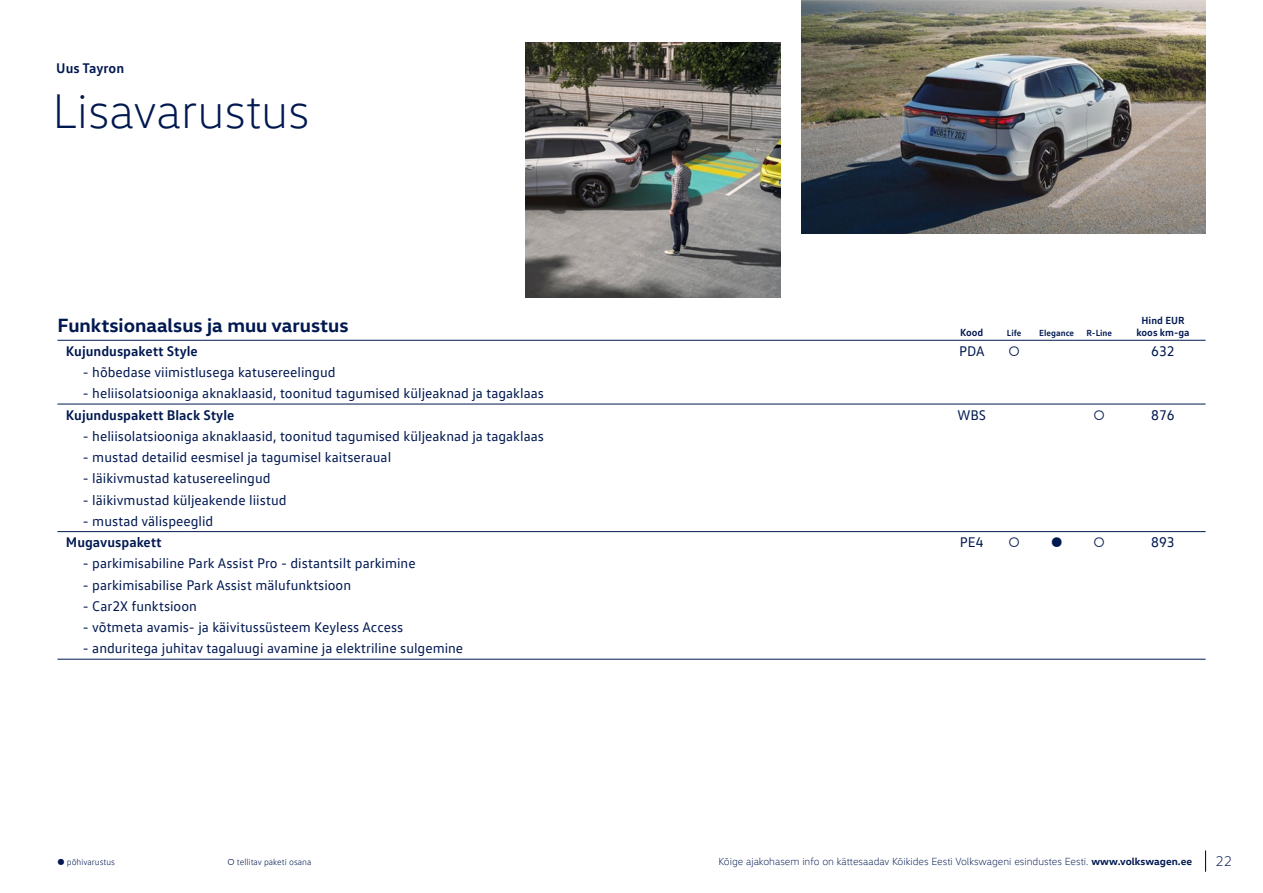
<style>
.page{position:relative;width:1263px;height:893px;background:#fff}
.page>*{position:absolute;margin:0;border:0;box-sizing:border-box;transform-origin:0 0}
.t1{font:300 49.5px "VW Head";color:#001850}
.t2{font:700 19.5px "VW Head";color:#001850}
.t3{font:14.25px "VW Text";color:#001850}
.t4{font:700 14.25px "VW Text";color:#001850}
.t5{font:300 14.25px "VW Head";color:#001850}
.t6{font:300 10.5px "VW Head";color:#001850}
.t7{font:700 10.5px "VW Text";color:#001850}
.t8{font:300 9px "VW Text";color:#001850}
.t9{font:700 9px "VW Text";color:#001850}
.s1{font-weight:700}
</style>
<div class="page">
<hr style="left:57px;top:340px;width:1148px;height:1px;background:#001850">
<hr style="left:57px;top:404px;width:1148px;height:1px;background:#001850">
<hr style="left:57px;top:531px;width:1148px;height:1px;background:#001850">
<hr style="left:57px;top:659px;width:1148px;height:1px;background:#001850">
<img style="left:525px;top:43px;width:255px;height:255px">
<img style="left:801px;top:0;width:404px;height:234px">
<svg style="left:1205px;top:850px;width:1px;height:22px"></svg>
<p class="t4" style="left:56px;top:59px;width:69px">Uus Tayron</p>
<h1 class="t1" style="left:53px;top:81px;width:259px">Lisavarustus</h1>
<p class="t7" style="left:1141px;top:313px;width:45px">Hind EUR</p>
<h2 class="t2" style="left:57px;top:313px;width:293px">Funktsionaalsus ja muu varustus</h2>
<p class="t7" style="left:960px;top:325px;width:25px">Kood</p>
<p class="t9" style="left:1007px;top:327px;width:16px">Life</p>
<p class="t9" style="left:1039px;top:327px;width:36px">Elegance</p>
<p class="t9" style="left:1086px;top:327px;width:27px">R-Line</p>
<p class="t7" style="left:1136px;top:325px;width:55px">koos km-ga</p>
<p class="t4" style="left:66px;top:341px;width:133px">Kujunduspakett Style</p>
<p class="t3" style="left:959px;top:342px;width:27px">PDA</p>
<p class="t3" style="left:1008px;top:342px;width:13px">○</p>
<p class="t3" style="left:1151px;top:342px;width:25px">632</p>
<p class="t3" style="left:83px;top:363px;width:254px">- hõbedase viimistlusega katusereelingud</p>
<p class="t3" style="left:83px;top:385px;width:462px">- heliisolatsiooniga aknaklaasid, toonitud tagumised küljeaknad ja tagaklaas</p>
<p class="t4" style="left:66px;top:405px;width:170px">Kujunduspakett Black Style</p>
<p class="t3" style="left:957px;top:406px;width:30px">WBS</p>
<p class="t3" style="left:1093px;top:406px;width:13px">○</p>
<p class="t3" style="left:1151px;top:406px;width:25px">876</p>
<p class="t3" style="left:83px;top:427px;width:462px">- heliisolatsiooniga aknaklaasid, toonitud tagumised küljeaknad ja tagaklaas</p>
<p class="t3" style="left:83px;top:448px;width:310px">- mustad detailid eesmisel ja tagumisel kaitseraual</p>
<p class="t3" style="left:83px;top:470px;width:189px">- läikivmustad katusereelingud</p>
<p class="t3" style="left:83px;top:491px;width:205px">- läikivmustad küljeakende liistud</p>
<p class="t3" style="left:83px;top:512px;width:132px">- mustad välispeeglid</p>
<p class="t4" style="left:66px;top:533px;width:97px">Mugavuspakett</p>
<p class="t3" style="left:960px;top:533px;width:25px">PE4</p>
<p class="t3" style="left:1008px;top:533px;width:55px">○ ●</p>
<p class="t3" style="left:1093px;top:533px;width:13px">○</p>
<p class="t3" style="left:1151px;top:533px;width:25px">893</p>
<p class="t3" style="left:83px;top:555px;width:334px">- parkimisabiline Park Assist Pro - distantsilt parkimine</p>
<p class="t3" style="left:83px;top:576px;width:270px">- parkimisabilise Park Assist mälufunktsioon</p>
<p class="t3" style="left:83px;top:597px;width:115px">- Car2X funktsioon</p>
<p class="t3" style="left:83px;top:618px;width:322px">- võtmeta avamis- ja käivitussüsteem Keyless Access</p>
<p class="t3" style="left:83px;top:640px;width:382px">- anduritega juhitav tagaluugi avamine ja elektriline sulgemine</p>
<p class="t8" style="left:57px;top:856px;width:59px">● põhivarustus</p>
<p class="t8" style="left:227px;top:856px;width:85px">○ tellitav paketi osana</p>
<p class="t6" style="left:718px;top:855px;width:475px">Kõige ajakohasem info on kättesaadav Kõikides Eesti Volkswageni esindustes Eesti. <span class="s1">www.volkswagen.ee</span></p>
<p class="t5" style="left:1215px;top:853px;width:18px">22</p>
</div>
